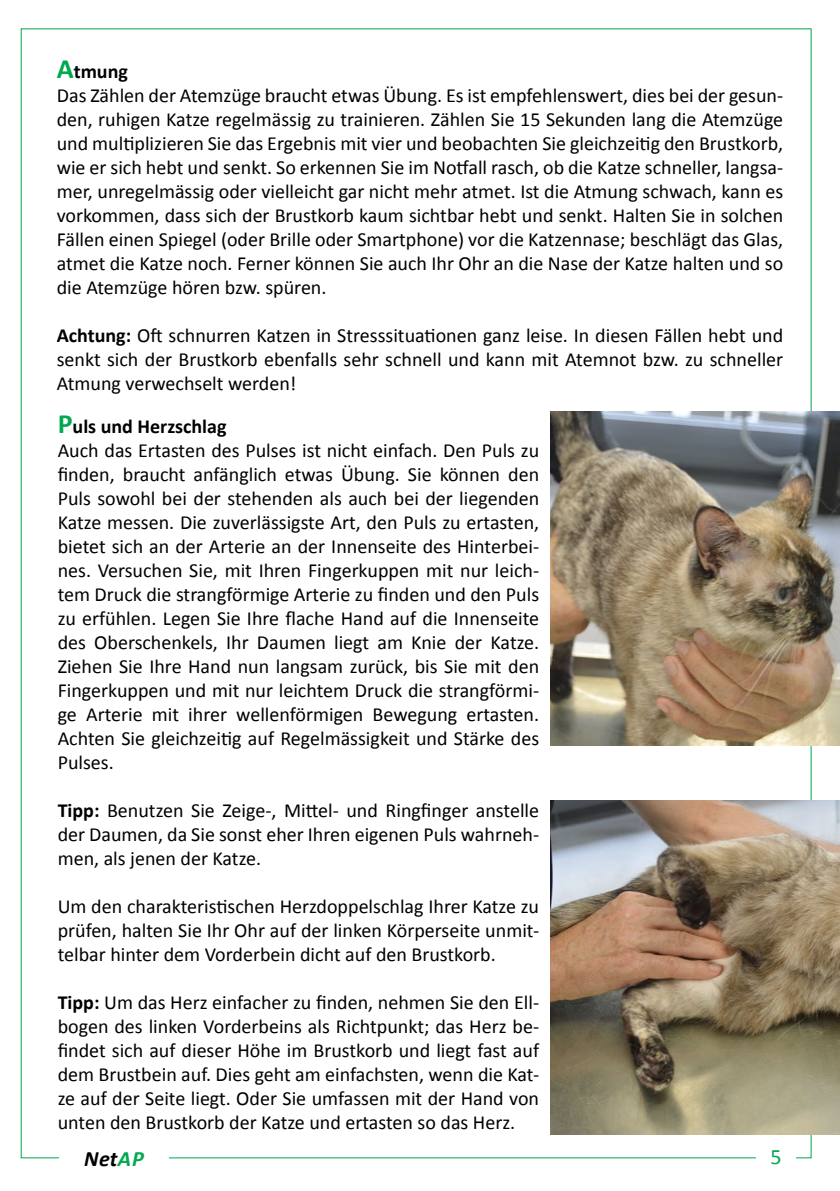
<style>
.page{position:relative;width:840px;height:1191px;background:#fff}
.page>*{position:absolute;margin:0;border:0;box-sizing:border-box;transform-origin:0 0}
.t1{font:italic 700 22px "Calibri";letter-spacing:.02em;color:#000}
.t2{font:22px "Calibri";color:#00a850}
.t3{font:20px/24px "Calibri";color:#000;text-align:justify}
.s1{font-weight:700;font-size:28px;color:#00a850}
.s2{font-weight:700}
.s3{color:#00a850}
</style>
<div class="page">
<img style="left:550px;top:411px;width:289px;height:335px">
<img style="left:550px;top:800px;width:289px;height:334px">
<p class="t3" style="left:57px;top:58px;width:727px;text-align:left"><span class="s1">A</span><span class="s2">tmung<br></span>Das Zählen der Atemzüge braucht etwas Übung. Es ist empfehlenswert, dies bei der gesun&shy;den, ruhigen Katze regelmässig zu trainieren. Zählen Sie 15 Sekunden lang die Atemzüge und multiplizieren Sie das Ergebnis mit vier und beobachten Sie gleichzeitig den Brustkorb, wie er sich hebt und senkt. So erkennen Sie im Notfall rasch, ob die Katze schneller, langsa&shy;mer, unregelmässig oder vielleicht gar nicht mehr atmet. Ist die Atmung schwach, kann es vorkommen, dass sich der Brustkorb kaum sichtbar hebt und senkt. Halten Sie in solchen Fällen einen Spiegel (oder Brille oder Smartphone) vor die Katzennase; beschlägt das Glas, atmet die Katze noch. Ferner können Sie auch Ihr Ohr an die Nase der Katze halten und so die Atemzüge hören bzw. spüren.</p>
<p class="t3" style="left:57px;top:322px;width:727px"><span class="s2">Achtung:</span> Oft schnurren Katzen in Stresssituationen ganz leise. In diesen Fällen hebt und senkt sich der Brustkorb ebenfalls sehr schnell und kann mit Atemnot bzw. zu schneller Atmung verwechselt werden!</p>
<p class="t3" style="left:58px;top:413px;width:482px;text-align:left"><span class="s1">P</span><span class="s2">uls und Herzschlag<br></span>Auch das Ertasten des Pulses ist nicht einfach. Den Puls zu finden, braucht anfänglich etwas Übung. Sie können den Puls sowohl bei der stehenden als auch bei der liegenden Katze messen. Die zuverlässigste Art, den Puls zu ertasten, bietet sich an der Arterie an der Innenseite des Hinterbei&shy;nes. Versuchen Sie, mit Ihren Fingerkuppen mit nur leich&shy;tem Druck die strangförmige Arterie zu finden und den Puls zu erfühlen. Legen Sie Ihre flache Hand auf die Innenseite des Oberschenkels, Ihr Daumen liegt am Knie der Katze.<br>Ziehen Sie Ihre Hand nun langsam zurück, bis Sie mit den Fingerkuppen und mit nur leichtem Druck die strangförmi&shy;ge Arterie mit ihrer wellenförmigen Bewegung ertasten.<br>Achten Sie gleichzeitig auf Regelmässigkeit und Stärke des Pulses.</p>
<p class="t3" style="left:58px;top:797px;width:482px"><span class="s2">Tipp:</span> Benutzen Sie Zeige-, Mittel- und Ringfinger anstelle der Daumen, da Sie sonst eher Ihren eigenen Puls wahrneh&shy;men, als jenen der Katze.</p>
<p class="t3" style="left:58px;top:893px;width:482px">Um den charakteristischen Herzdoppelschlag Ihrer Katze zu prüfen, halten Sie Ihr Ohr auf der linken Körperseite unmit&shy;telbar hinter dem Vorderbein dicht auf den Brustkorb.</p>
<p class="t3" style="left:58px;top:989px;width:482px"><span class="s2">Tipp:</span> Um das Herz einfacher zu finden, nehmen Sie den Ell&shy;bogen des linken Vorderbeins als Richtpunkt; das Herz be&shy;findet sich auf dieser Höhe im Brustkorb und liegt fast auf dem Brustbein auf. Dies geht am einfachsten, wenn die Kat&shy;ze auf der Seite liegt. Oder Sie umfassen mit der Hand von unten den Brustkorb der Katze und ertasten so das Herz.</p>
<p class="t1" style="left:84px;top:1145px;width:61px">Net<span class="s3">AP</span></p>
<p class="t2" style="left:770px;top:1143px;width:13px">5</p>
</div>
